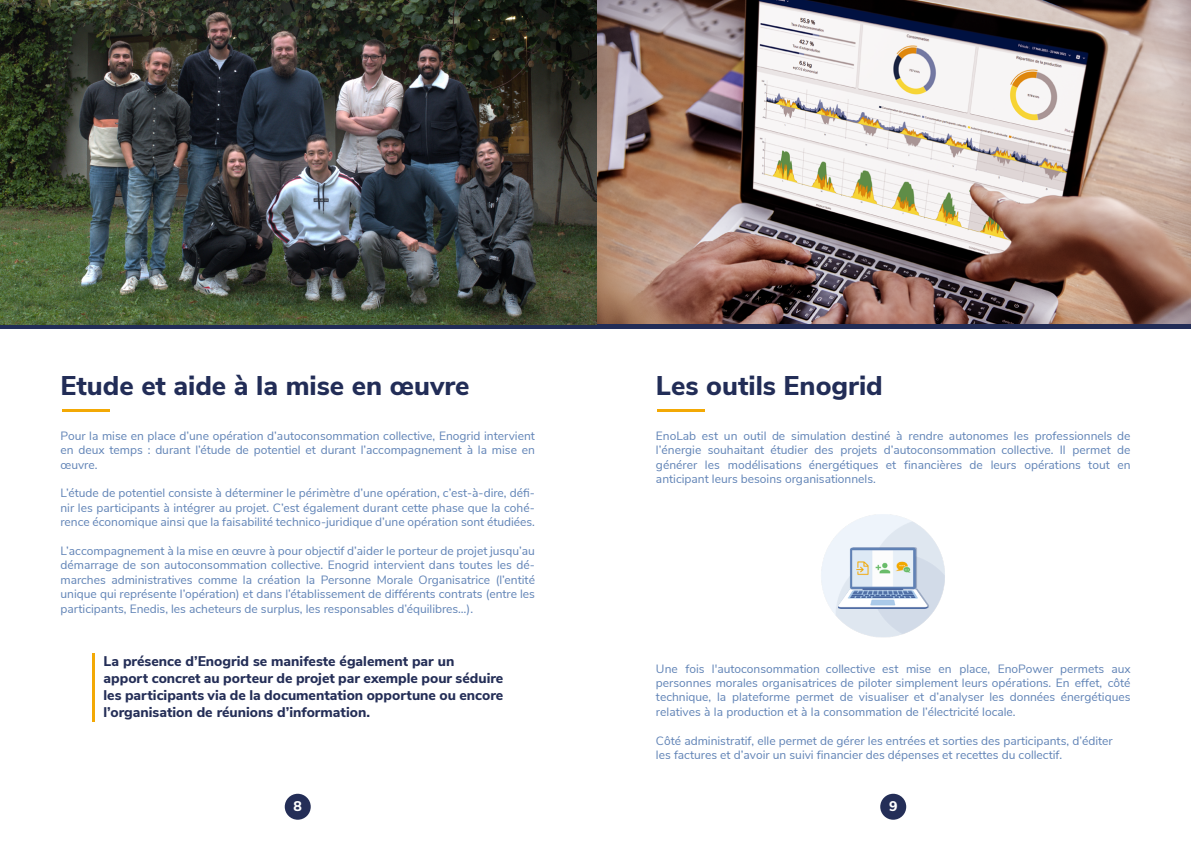
<style>
.page{position:relative;width:1191px;height:842px;background:#fff}
.page>*{position:absolute;margin:0;border:0;box-sizing:border-box;transform-origin:0 0}
.t1{font:800 27px "Nunito Sans";color:#222d57}
.t2{font:800 14px/16.8px "Nunito Sans";color:#242e57}
.t3{font:800 14px "Nunito Sans";color:#fff}
.t4{font:12px/14.4px "Nunito Sans";color:#6083b6;text-align:justify}
.s1{font-style:inherit}
</style>
<div class="page">
<div style="left:285px;top:794px;width:26px;height:26px;background:#242e57;border-radius:50%"></div>
<div style="left:880px;top:794px;width:26px;height:26px;background:#242e57;border-radius:50%"></div>
<img style="left:597px;top:0;width:594px;height:324px">
<hr style="left:658px;top:409px;width:47px;height:3px;background:#f3a905">
<hr style="left:62px;top:409px;width:47px;height:3px;background:#f3a905">
<hr style="left:92px;top:653px;width:3px;height:69px;background:#f3a905">
<img style="left:821px;top:514px;width:124px;height:124px">
<hr style="left:595px;top:324px;width:596px;height:4px;background:#222d57">
<hr style="left:0;top:324px;width:595px;height:4px;background:#222d57">
<img style="left:0;top:0;width:597px;height:325px">
<h1 class="t1" style="left:60px;top:366px;width:410px">Etude et aide à la mise en œuvre</h1>
<p class="t4" style="left:60px;top:428px;width:476px">Pour la mise en place d’une opération d’autoconsommation collective, Enogrid intervient en deux temps : durant l’étude de potentiel et durant l’accompagnement à la mise en œuvre.</p>
<p class="t4" style="left:60px;top:485px;width:476px"><span class="s1">L’étude de potentiel consiste à déterminer le périmètre d’une opération, c’est-à-dire, défi&shy;</span>nir les participants à intégrer au projet. C’est également durant cette phase que la cohé&shy;rence économique ainsi que la faisabilité technico-juridique d’une opération sont étudiées.</p>
<p class="t4" style="left:60px;top:543px;width:476px">L’accompagnement à la mise en œuvre à pour objectif d’aider le porteur de projet jusqu’au démarrage de son autoconsommation collective. Enogrid intervient dans toutes les dé&shy;marches administratives comme la création la Personne Morale Organisatrice (l’entité unique qui représente l’opération) et dans l’établissement de différents contrats (entre les participants, Enedis, les acheteurs de surplus, les responsables d’équilibres…).</p>
<p class="t2" style="left:104px;top:652px;width:401px">La présence d’Enogrid se manifeste également par un<br>apport concret au porteur de projet par exemple pour séduire les participants via de la documentation opportune ou encore l’organisation de réunions d’information.</p>
<h1 class="t1" style="left:656px;top:366px;width:228px">Les outils Enogrid</h1>
<p class="t4" style="left:656px;top:428px;width:476px">EnoLab est un outil de simulation destiné à rendre autonomes les professionnels de l’énergie souhaitant étudier des projets d’autoconsommation collective. Il permet de générer les modélisations énergétiques et financières de leurs opérations tout en anticipant leurs besoins organisationnels.</p>
<p class="t4" style="left:656px;top:660px;width:476px">Une fois l'autoconsommation collective est mise en place, EnoPower permets aux personnes morales organisatrices de piloter simplement leurs opérations. <span class="s1">En effet, côté technique, la plateforme permet de visualiser</span> et d’analyser les données énergétiques relatives à la production et à la consommation de l’électricité locale.</p>
<p class="t4" style="left:656px;top:732px;width:458px">Côté administratif, elle permet de gérer les entrées et sorties des participants, d’éditer les <span class="s1">factures et d’avoir un suivi financier des dépenses et recettes du collectif.</span></p>
<p class="t3" style="left:293px;top:796px;width:10px">8</p>
<p class="t3" style="left:889px;top:796px;width:10px">9</p>
</div>
